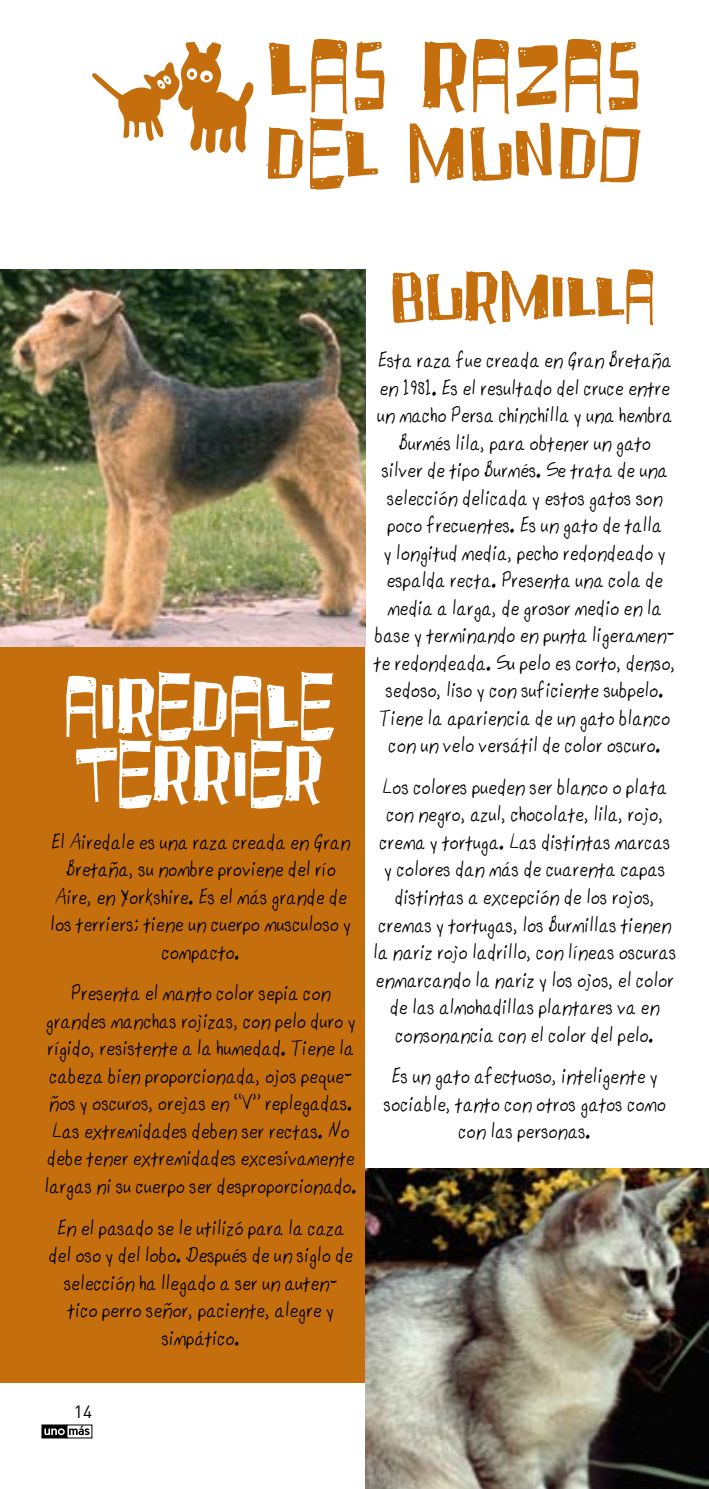
<style>
.page{position:relative;width:709px;height:1489px;background:#fff}
.page>*{position:absolute;margin:0;border:0;box-sizing:border-box;transform-origin:0 0}
.t1{font:113.75px "Fruity Drink Carbonated";color:#c56e0d}
.t2{font:98.75px "Fruity Drink Carbonated";color:#c56e0d}
.fichas{font:95px/67.5px "Fruity Drink Carbonated";letter-spacing:-.02em;color:#fff}
.t3{font:85px "Fruity Drink Carbonated";letter-spacing:-.02em;color:#c56e0d}
.fichas-2{font:300 25px/27.5px "Scrawl";letter-spacing:-.05em;color:#000;text-align:center}
.t4{font:17.5px "DIN";color:#000}
</style>
<div class="page">
<div style="left:0;top:303px;width:365px;height:1079px;background:#c56e0d"></div>
<svg style="left:92px;top:42px;width:161px;height:111px"></svg>
<img style="left:365px;top:1168px;width:344px;height:320px">
<img style="left:0;top:270px;width:365px;height:376px">
<svg style="left:44px;top:1426px;width:21px;height:9px"></svg>
<div style="left:42px;top:1424px;width:25px;height:13px;border:1px solid #000"></div>
<svg style="left:69px;top:1429px;width:21px;height:6px"></svg>
<svg style="left:44px;top:1428px;width:16px;height:6px"></svg>
<svg style="left:58px;top:1428px;width:7px;height:6px"></svg>
<svg style="left:69px;top:1425px;width:20px;height:9px"></svg>
<p class="t1" style="left:267px;top:11px;width:379px">LAS RAZAS</p>
<p class="t2" style="left:266px;top:97px;width:380px">DEL MUNDO</p>
<p class="fichas" style="left:66px;top:679px;width:272px">AIREDALE<br>TERRIER</p>
<p class="fichas-2" style="left:50px;top:827px;width:303px">El Airedale es una raza creada en Gran<br>Bretaña, su nombre proviene del río<br>Aire, en Yorkshire. Es el más grande de los terriers; tiene un cuerpo musculoso y compacto.</p>
<p class="fichas-2" style="left:44px;top:979px;width:315px">Presenta el manto color sepia con grandes manchas rojizas, con pelo duro y rígido, resistente a la humedad. Tiene la cabeza bien proporcionada, ojos peque&shy;ños y oscuros, orejas en “V” replegadas.<br>Las extremidades deben ser rectas. No debe tener extremidades excesivamente largas ni su cuerpo ser desproporcionado.</p>
<p class="fichas-2" style="left:48px;top:1213px;width:307px">En el pasado se le utilizó para la caza del oso y del lobo. Después de un siglo de selección ha llegado a ser un auten&shy;tico perro señor, paciente, alegre y simpático.</p>
<p class="t3" style="left:391px;top:253px;width:268px">BURMILLA</p>
<p class="fichas-2" style="left:373px;top:346px;width:304px">Esta raza fue creada en Gran Bretaña en 1981. Es el resultado del cruce entre un macho Persa chinchilla y una hembra Burmés lila, para obtener un gato<br>silver de tipo Burmés. Se trata de una selección delicada y estos gatos son poco frecuentes. Es un gato de talla<br>y longitud media, pecho redondeado y espalda recta. Presenta una cola de media a larga, de grosor medio en la base y terminando en punta ligeramen&shy;te redondeada. Su pelo es corto, denso, sedoso, liso y con suficiente subpelo.<br>Tiene la apariencia de un gato blanco con un velo versátil de color oscuro.</p>
<p class="fichas-2" style="left:373px;top:773px;width:306px">Los colores pueden ser blanco o plata con negro, azul, chocolate, lila, rojo, crema y tortuga. Las distintas marcas y colores dan más de cuarenta capas distintas a excepción de los rojos, cremas y tortugas, los Burmillas tienen la nariz rojo ladrillo, con líneas oscuras enmarcando la nariz y los ojos, el color de las almohadillas plantares va en consonancia con el color del pelo.</p>
<p class="fichas-2" style="left:383px;top:1062px;width:285px">Es un gato afectuoso, inteligente y sociable, tanto con otros gatos como con las personas.</p>
<p class="t4" style="left:74px;top:1400px;width:9px">14</p>
</div>
